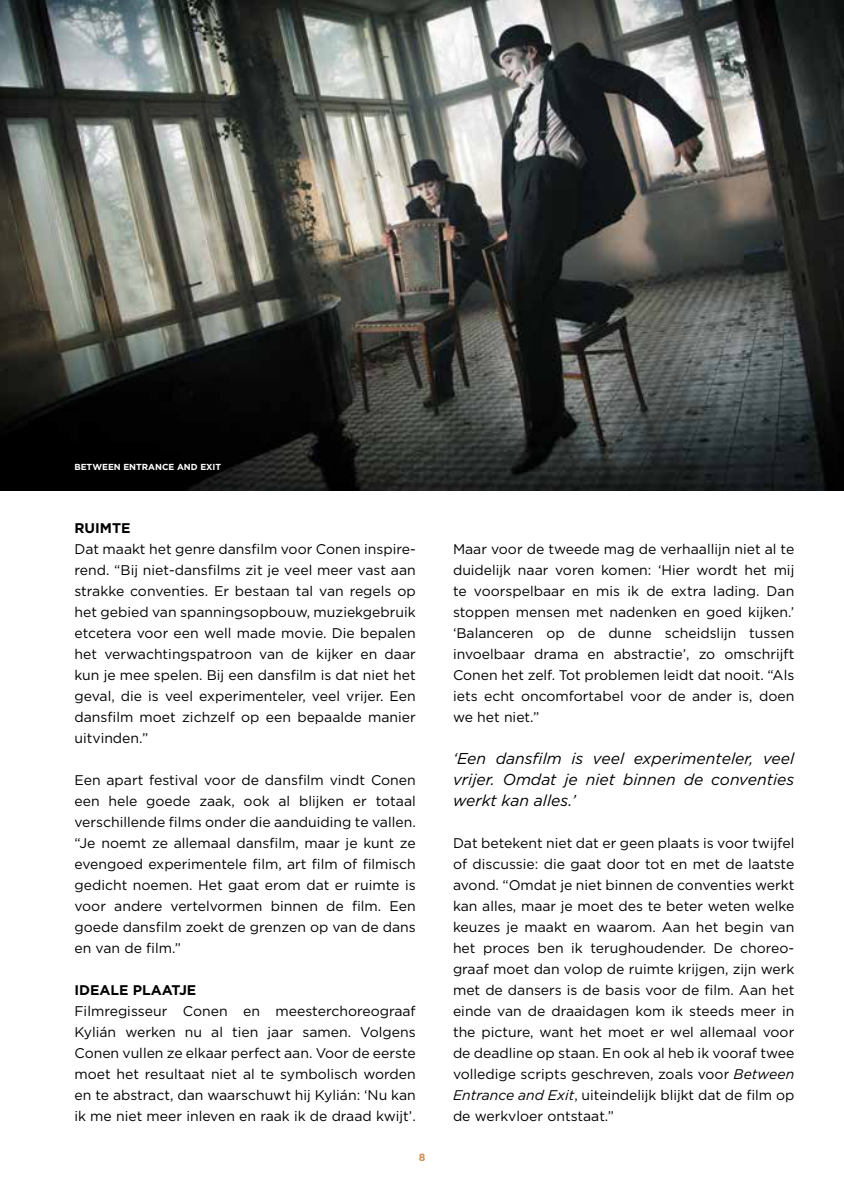
<style>
.page{position:relative;width:844px;height:1191px;background:#fff}
.page>*{position:absolute;margin:0;border:0;box-sizing:border-box;transform-origin:0 0}
.t1{font:italic 15.75px/21px "Gotham";color:#000;text-align:justify}
.t2{font:14px/21px "Gotham";color:#000;text-align:justify}
.t3{font:700 14px "Gotham";color:#000}
.t4{font:700 10.5px "Gotham";color:#d58c4f}
.t5{font:700 8.75px "Gotham";color:#fff}
.s1{font-style:italic}
</style>
<div class="page">
<img style="left:0;top:0;width:843px;height:491px">
<p class="t5" style="left:74px;top:461px;width:148px">BETWEEN ENTRANCE AND EXIT</p>
<p class="t3" style="left:74px;top:518px;width:58px">RUIMTE</p>
<p class="t2" style="left:74px;top:538px;width:343px">Dat maakt het genre dansfilm voor Conen inspire&shy;rend. “Bij niet-dansfilms zit je veel meer vast aan strakke conventies. Er bestaan tal van regels op het gebied van spanningsopbouw, muziekgebruik etcetera voor een well made movie. Die bepalen het verwachtingspatroon van de kijker en daar kun je mee spelen. Bij een dansfilm is dat niet het geval, die is veel experimenteler, veel vrijer. Een dansfilm moet zichzelf op een bepaalde manier uitvinden.”</p>
<p class="t2" style="left:74px;top:769px;width:343px">Een apart festival voor de dansfilm vindt Conen een hele goede zaak, ook al blijken er totaal verschillende films onder die aanduiding te vallen. “Je noemt ze allemaal dansfilm, maar je kunt ze evengoed experimentele film, art film of filmisch gedicht noemen. Het gaat erom dat er ruimte is voor andere vertelvormen binnen de film. Een goede dansfilm zoekt de grenzen op van de dans en van de film.”</p>
<p class="t3" style="left:74px;top:980px;width:123px">IDEALE PLAATJE</p>
<p class="t2" style="left:74px;top:1000px;width:343px">Filmregisseur Conen en meesterchoreograaf Kylián werken nu al tien jaar samen. Volgens Conen vullen ze elkaar perfect aan. Voor de eerste moet het resultaat niet al te symbolisch worden en te abstract, dan waarschuwt hij Kylián: ‘Nu kan ik me niet meer inleven en raak ik de draad kwijt’.</p>
<p class="t4" style="left:418px;top:1150px;width:8px">8</p>
<p class="t2" style="left:453px;top:538px;width:343px">Maar voor de tweede mag de verhaallijn niet al te duidelijk naar voren komen: ‘Hier wordt het mij te voorspelbaar en mis ik de extra lading. Dan stoppen mensen met nadenken en goed kijken.’ ‘Balanceren op de dunne scheidslijn tussen invoelbaar drama en abstractie’, zo omschrijft Conen het zelf. Tot problemen leidt dat nooit. “Als iets echt oncomfortabel voor de ander is, doen we het niet.”</p>
<p class="t1" style="left:453px;top:747px;width:343px">‘Een dansfilm is veel experimenteler, veel vrijer. Omdat je niet binnen de conventies werkt kan alles.’</p>
<p class="t2" style="left:453px;top:832px;width:343px">Dat betekent niet dat er geen plaats is voor twijfel of discussie: die gaat door tot en met de laatste avond. “Omdat je niet binnen de conventies werkt kan alles, maar je moet des te beter weten welke keuzes je maakt en waarom. Aan het begin van het proces ben ik terughoudender. De choreo&shy;graaf moet dan volop de ruimte krijgen, zijn werk met de dansers is de basis voor de film. Aan het einde van de draaidagen kom ik steeds meer in the picture, want het moet er wel allemaal voor de deadline op staan. En ook al heb ik vooraf twee volledige scripts geschreven, zoals voor <span class="s1">Between Entrance and Exit</span>, uiteindelijk blijkt dat de film op de werkvloer ontstaat.”</p>
</div>
